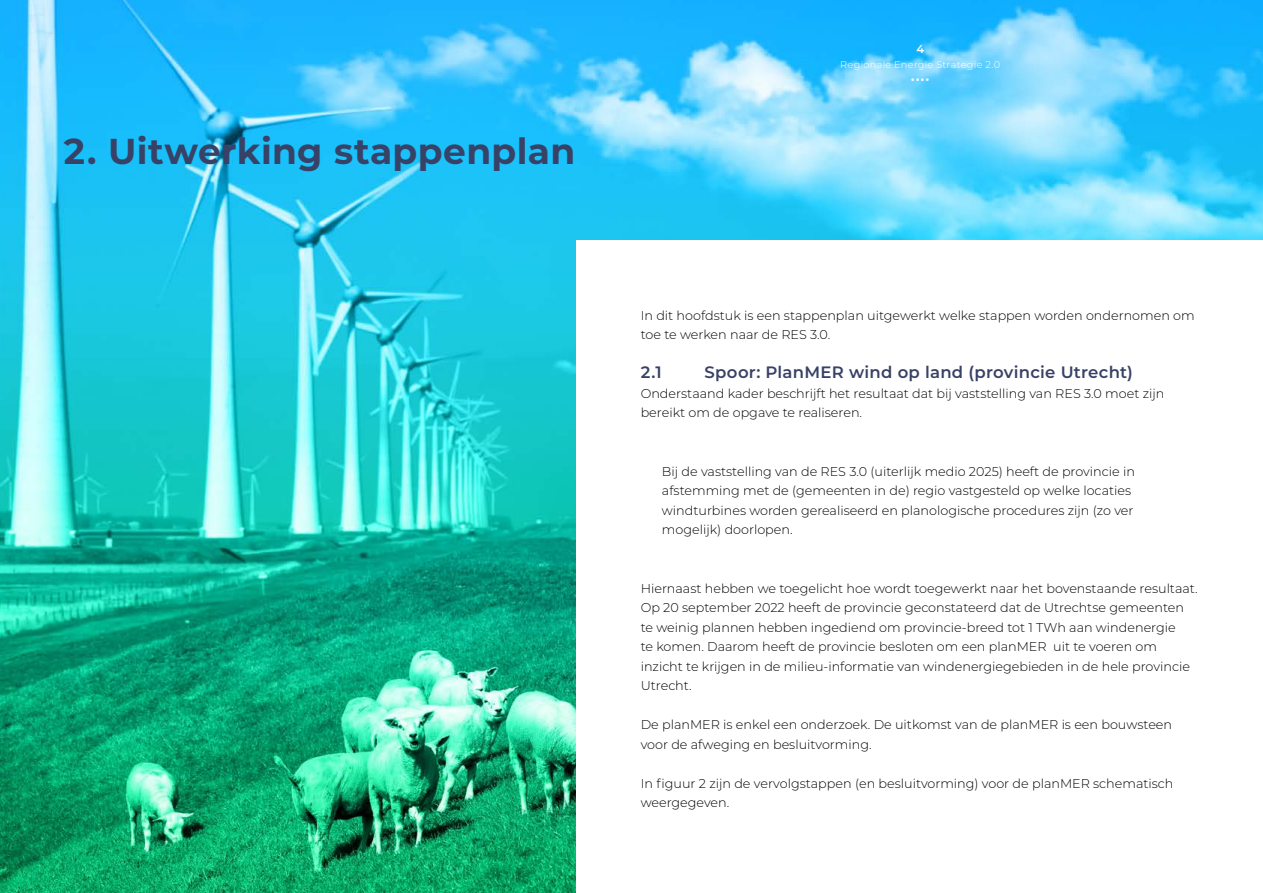
<style>
.page{position:relative;width:1263px;height:893px;background:#fff}
.page>*{position:absolute;margin:0;border:0;box-sizing:border-box;transform-origin:0 0}
.t1{font:700 36px "Montserrat";letter-spacing:.01em;color:#384266}
.t2{font:600 16.5px "Montserrat";letter-spacing:.015em;color:#384266}
.t3{font:300 12.75px/19.5px "Montserrat";color:#000}
.t4{font:600 12px "Montserrat";color:#fff}
.t5{font:600 11.25px "Montserrat";color:#fff}
.t6{font:300 9.75px "Montserrat";letter-spacing:.03em;color:#fff}
</style>
<div class="page">
<img style="left:0;top:0;width:1263px;height:893px">
<div style="left:577px;top:240px;width:686px;height:653px;background:#fff"></div>
<h1 class="t1" style="left:64px;top:125px;width:513px">2. Uitwerking stappenplan</h1>
<p class="t5" style="left:916px;top:41px;width:9px">4</p>
<p class="t6" style="left:840px;top:58px;width:161px">Regionale Energie Strategie 2.0</p>
<p class="t4" style="left:911px;top:71px;width:20px">••••</p>
<p class="t3" style="left:641px;top:305px;width:555px">In dit hoofdstuk is een stappenplan uitgewerkt welke stappen worden ondernomen om toe te werken naar de RES 3.0.</p>
<p class="t2" style="left:641px;top:361px;width:23px">2.1</p>
<p class="t2" style="left:704px;top:361px;width:430px">Spoor: PlanMER wind op land (provincie Utrecht)</p>
<p class="t3" style="left:641px;top:383px;width:525px">Onderstaand kader beschrijft het resultaat dat bij vaststelling van RES 3.0 moet zijn bereikt om de opgave te realiseren.</p>
<p class="t3" style="left:662px;top:461px;width:475px">Bij de vaststelling van de RES 3.0 (uiterlijk medio 2025) heeft de provincie in afstemming met de (gemeenten in de) regio vastgesteld op welke locaties windturbines worden gerealiseerd en planologische procedures zijn (zo ver mogelijk) doorlopen.</p>
<p class="t3" style="left:641px;top:578px;width:558px">Hiernaast hebben we toegelicht hoe wordt toegewerkt naar het bovenstaande resultaat.<br>Op 20 september 2022 heeft de provincie geconstateerd dat de Utrechtse gemeenten te weinig plannen hebben ingediend om provincie-breed tot 1 TWh aan windenergie<br>te komen. Daarom heeft de provincie besloten om een planMER uit te voeren om inzicht te krijgen in de milieu-informatie van windenergiegebieden in de hele provincie Utrecht.</p>
<p class="t3" style="left:641px;top:715px;width:533px">De planMER is enkel een onderzoek. De uitkomst van de planMER is een bouwsteen voor de afweging en besluitvorming.</p>
<p class="t3" style="left:641px;top:773px;width:534px">In figuur 2 zijn de vervolgstappen (en besluitvorming) voor de planMER schematisch weergegeven.</p>
</div>
